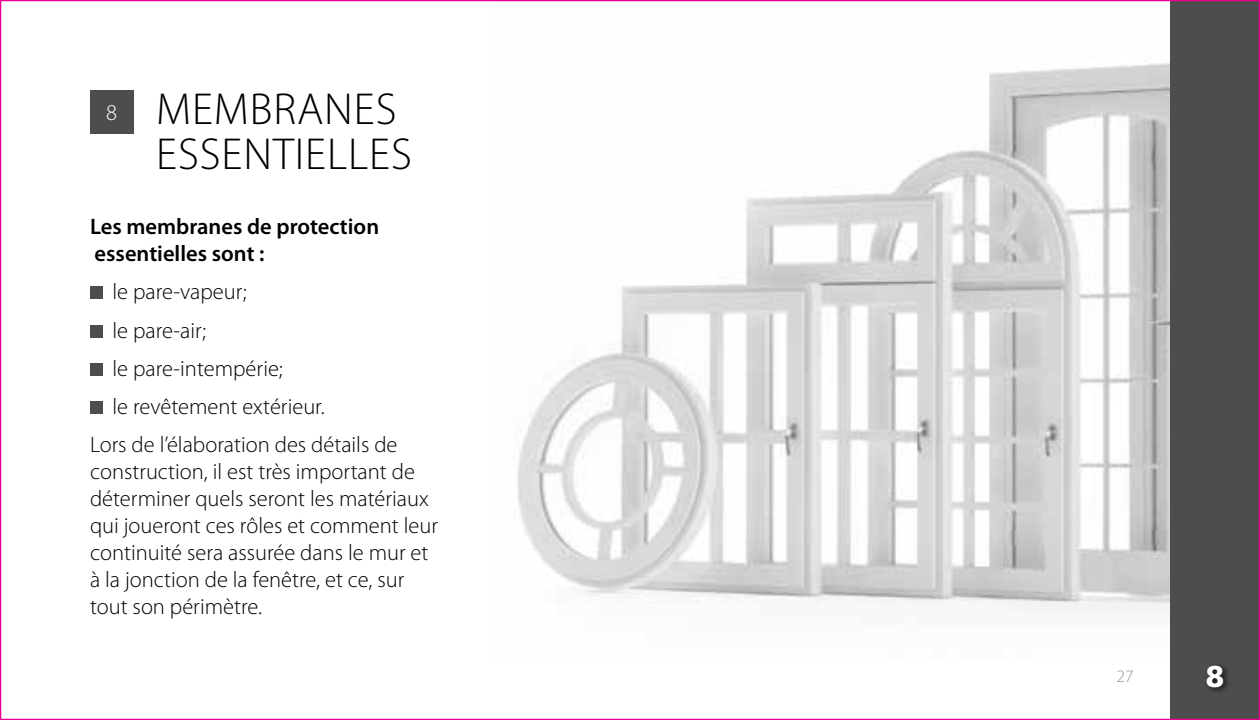
<style>
.page{position:relative;width:1260px;height:720px;background:#fff}
.page>*{position:absolute;margin:0;border:0;box-sizing:border-box;transform-origin:0 0}
.t1{font:300 45px/45px "Myriad Pro";letter-spacing:.02em;color:#000}
.t2{font:900 30px "Frutiger";color:#fff}
.t3{font:300 22.5px/27px "Myriad Pro";color:#000}
.t4{font:600 22.5px/27px "Myriad Pro";color:#000}
.t5{font:300 17.5px "Myriad Pro";color:#939598}
.s1{font-size:22.5px;color:#fff}
</style>
<div class="page">
<img style="left:517px;top:63px;width:653px;height:546px">
<div style="left:90px;top:90px;width:43px;height:43px;background:#4d4d4f"></div>
<div style="left:90px;top:287px;width:13px;height:12px;background:#4d4d4f"></div>
<div style="left:90px;top:325px;width:13px;height:13px;background:#4d4d4f"></div>
<div style="left:90px;top:363px;width:13px;height:13px;background:#4d4d4f"></div>
<div style="left:90px;top:401px;width:13px;height:13px;background:#4d4d4f"></div>
<div style="left:1170px;top:0;width:90px;height:720px;background:#4d4d4f"></div>
<div style="left:1204px;top:662px;width:27px;height:32px;background:#000;opacity:.75"></div>
<h1 class="t1" style="left:156px;top:87px;width:257px;text-indent:-50px"><span class="s1">8</span> MEMBRANES<br>ESSENTIELLES</h1>
<p class="t4" style="left:90px;top:213px;width:291px">Les membranes de protection essentielles sont :</p>
<p class="t3" style="left:112px;top:279px;width:136px">le pare-vapeur;</p>
<p class="t3" style="left:112px;top:317px;width:95px">le pare-air;</p>
<p class="t3" style="left:112px;top:355px;width:172px">le pare-intempérie;</p>
<p class="t3" style="left:112px;top:393px;width:214px">le revêtement extérieur.</p>
<p class="t3" style="left:90px;top:432px;width:309px">Lors de l’élaboration des détails de</p>
<p class="t3" style="left:90px;top:459px;width:350px">construction, il est très important de déterminer quels seront les matériaux qui joueront ces rôles et comment leur continuité sera assurée dans le mur et à la jonction de la fenêtre, et ce, sur tout son périmètre.</p>
<p class="t5" style="left:1116px;top:666px;width:19px">27</p>
<h2 class="t2" style="left:1206px;top:658px;width:20px">8</h2>
</div>
